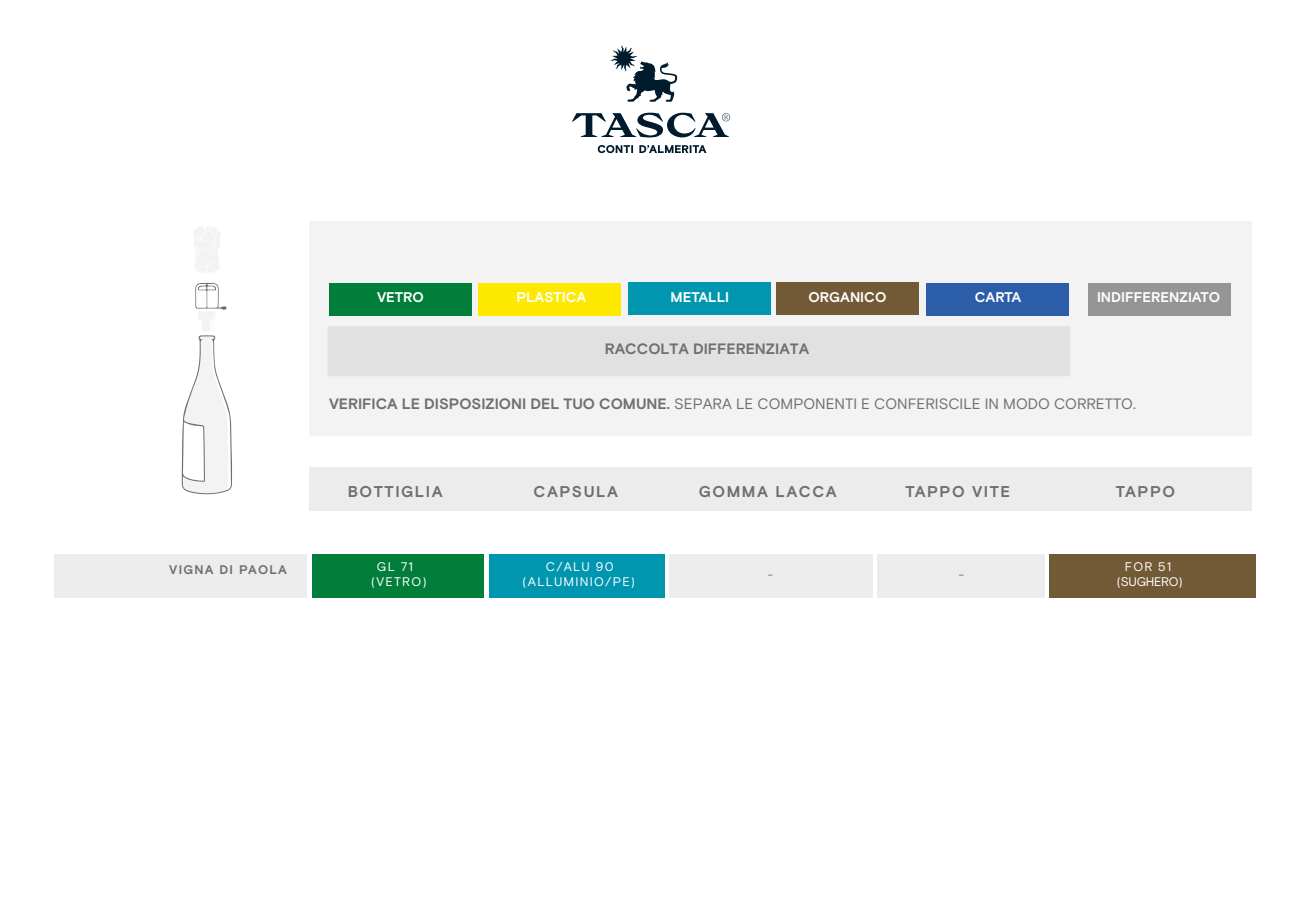
<style>
.page{position:relative;width:1310px;height:902px;background:#fff}
.page>*{position:absolute;margin:0;border:0;box-sizing:border-box;transform-origin:0 0}
.t1{font:700 15.6px "Basis Grotesque Pro";letter-spacing:.1em;color:#6f6f6e}
.t2{font:15px "Basis Grotesque Pro";color:#6f6f6e}
.t3{font:700 15px "Basis Grotesque Pro";color:#6f6f6e}
.t4{font:700 14.1px "Basis Grotesque Pro";color:#fff}
.t5{font:12.45px/15px "Basis Grotesque Pro";letter-spacing:.1em;color:#fff}
.t6{font:12.45px/15px "Basis Grotesque Pro";letter-spacing:-.02em;color:#fff;text-align:center}
.t7{font:700 12.45px "Basis Grotesque Pro";letter-spacing:.1em;color:#6f6f6e}
.t8{font:12.45px "Basis Grotesque Pro";color:#6f6f6e}
.s1{font-weight:700}
</style>
<div class="page">
<div style="left:309px;top:467px;width:942px;height:44px;background:#ececec"></div>
<svg style="left:194px;top:227px;width:26px;height:45px"></svg>
<svg style="left:182px;top:283px;width:50px;height:211px"></svg>
<div style="left:309px;top:221px;width:942px;height:214px;background:#f3f3f3"></div>
<div style="left:329px;top:283px;width:142px;height:32px;background:#007e3a"></div>
<div style="left:627px;top:282px;width:143px;height:32px;background:#0096b0"></div>
<div style="left:1087px;top:283px;width:143px;height:32px;background:#959594"></div>
<div style="left:478px;top:283px;width:142px;height:32px;background:#fde900"></div>
<div style="left:776px;top:282px;width:142px;height:32px;background:#725a36"></div>
<div style="left:926px;top:283px;width:142px;height:32px;background:#2b5da8"></div>
<div style="left:327px;top:326px;width:743px;height:50px;background:#e1e1e1"></div>
<svg style="left:572px;top:113px;width:158px;height:40px"></svg>
<svg style="left:610px;top:45px;width:67px;height:57px"></svg>
<div style="left:54px;top:553px;width:253px;height:44px;background:#ececec"></div>
<div style="left:313px;top:553px;width:171px;height:44px;background:#007e3a"></div>
<div style="left:489px;top:553px;width:175px;height:44px;background:#0096b0"></div>
<div style="left:876px;top:553px;width:168px;height:44px;background:#ececec"></div>
<div style="left:1048px;top:553px;width:207px;height:44px;background:#725a36"></div>
<div style="left:669px;top:553px;width:203px;height:44px;background:#ececec"></div>
<p class="t4" style="left:377px;top:289px;width:48px">VETRO</p>
<p class="t4" style="left:516px;top:289px;width:72px">PLASTICA</p>
<p class="t4" style="left:670px;top:288px;width:60px">METALLI</p>
<p class="t4" style="left:808px;top:288px;width:79px">ORGANICO</p>
<p class="t4" style="left:974px;top:289px;width:48px">CARTA</p>
<p class="t4" style="left:1097px;top:289px;width:125px">INDIFFERENZIATO</p>
<p class="t3" style="left:605px;top:340px;width:206px">RACCOLTA DIFFERENZIATA</p>
<p class="t2" style="left:329px;top:395px;width:808px"><span class="s1">VERIFICA LE DISPOSIZIONI DEL TUO COMUNE.</span> SEPARA LE COMPONENTI E CONFERISCILE IN MODO CORRETTO.</p>
<p class="t1" style="left:348px;top:482px;width:97px">BOTTIGLIA</p>
<p class="t1" style="left:533px;top:482px;width:86px">CAPSULA</p>
<p class="t1" style="left:699px;top:482px;width:139px">GOMMA LACCA</p>
<p class="t1" style="left:905px;top:482px;width:106px">TAPPO VITE</p>
<p class="t1" style="left:1115px;top:482px;width:61px">TAPPO</p>
<p class="t7" style="left:169px;top:562px;width:119px">VIGNA DI PAOLA</p>
<p class="t5" style="left:371px;top:559px;width:57px;text-indent:6px">GL 71 (VETRO)</p>
<p class="t5" style="left:522px;top:559px;width:114px;text-align:center">C/ALU 90 (ALLUMINIO/PE)</p>
<p class="t8" style="left:767px;top:566px;width:7px">-</p>
<p class="t8" style="left:958px;top:566px;width:7px">-</p>
<p class="t6" style="left:1116px;top:559px;width:67px">FOR 51 (SUGHERO)</p>
</div>
